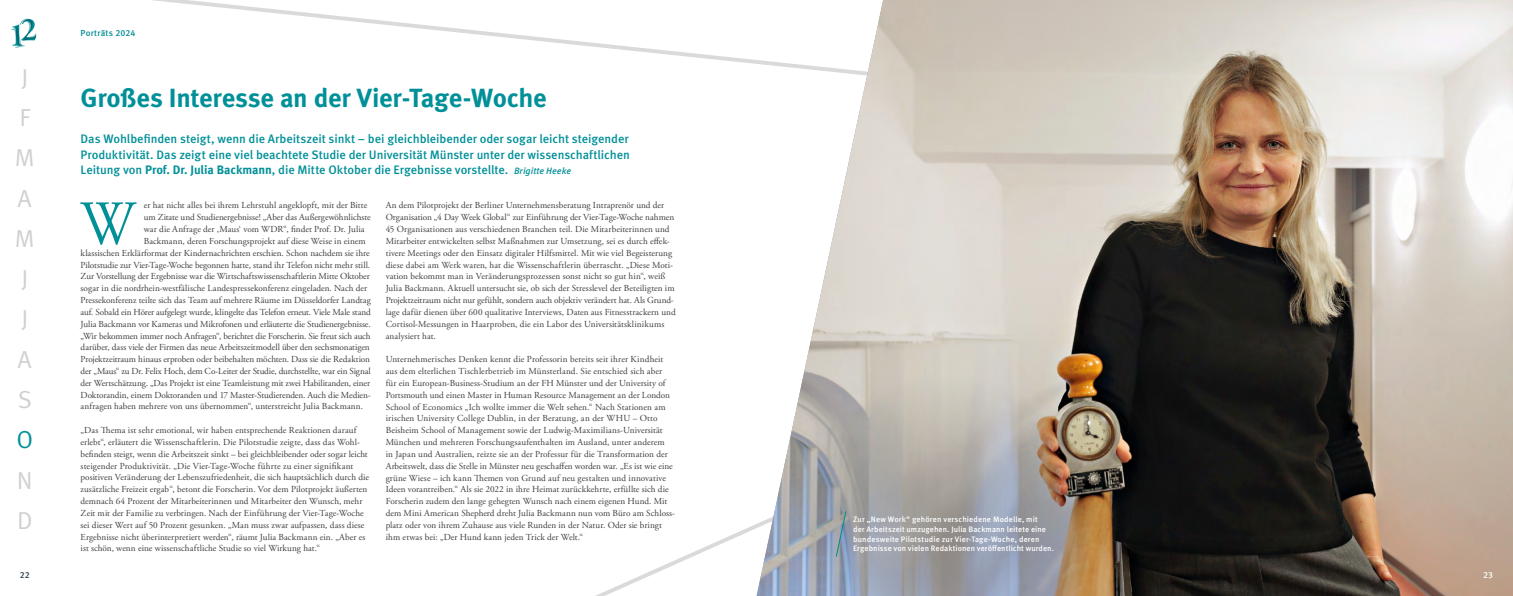
<style>
.page{position:relative;width:1513px;height:596px;background:#fff}
.page>*{position:absolute;margin:0;border:0;box-sizing:border-box;transform-origin:0 0}
.t1{font:62.65px "Adobe Garamond Pro";color:#009098;scale:.9 1}
.t2{font:700 26.25px "Meta OT";letter-spacing:-.01em;color:#009098}
.t3{font:24.5px/40.2px "Meta OT";color:#d0d0d0}
.t4{font:24.5px "Meta OT";color:#009098}
.t5{font:500 12.25px/15.3px "Meta OT";letter-spacing:-.005em;color:#009098;text-align:justify}
.t6{font:9.19px/11.8px "Adobe Garamond Pro";color:#3c3c3b}
.t7{font:500 8.75px "Meta OT";letter-spacing:.02em;color:#008991}
.t8{font:500 8.75px "Meta OT";color:#2e3c4b}
.t9{font:500 8.75px "Meta OT";color:#fff}
.t10{font:500 7.88px/9.6px "Meta OT";letter-spacing:.01em;color:#fff}
.s1{font-weight:700}
.s2{font-style:italic;font-size:9.19px}
</style>
<div class="page">
<svg style="left:152px;top:0;width:605px;height:64px"></svg>
<img style="left:757px;top:0;width:756px;height:595px">
<img style="left:780px;top:355px;width:332px;height:240px">
<svg style="left:11px;top:18px;width:25px;height:30px"></svg>
<svg style="left:835px;top:510px;width:12px;height:47px"></svg>
<h3 class="t3" style="left:15px;top:57px;width:21px">J<br>F<br>M<br>A<br>M<br>J<br>J<br>A<br>S</h3>
<h3 class="t4" style="left:16px;top:425px;width:18px">O</h3>
<h3 class="t3" style="left:17px;top:460px;width:17px">N<br>D</h3>
<p class="t7" style="left:81px;top:28px;width:56px">Porträts 2024</p>
<h2 class="t2" style="left:81px;top:81px;width:468px">Großes Interesse an der Vier-Tage-Woche</h2>
<p class="t5" style="left:81px;top:131px;width:551px">Das Wohlbefinden steigt, wenn die Arbeitszeit sinkt – bei gleichbleibender oder sogar leicht steigender Produktivität. Das zeigt eine viel beachtete Studie der Universität Münster unter der wissenschaftlichen Leitung von <span class="s1">Prof. Dr. Julia Backmann</span>, die Mitte Oktober die Ergebnisse vorstellte. <span class="s2">Brigitte Heeke</span></p>
<h1 class="t1" style="left:81px;top:186px;width:62px">W</h1>
<p class="t6" style="left:144px;top:200px;width:225px">er hat nicht alles bei ihrem Lehrstuhl angeklopft, mit der Bitte</p>
<p class="t6" style="left:144px;top:211px;width:228px">um Zitate und Studienergebnisse! „Aber das Außergewöhnlichste</p>
<p class="t6" style="left:144px;top:223px;width:222px">war die Anfrage der ,Maus‘ vom WDR“, findet Prof. Dr. Julia</p>
<p class="t6" style="left:144px;top:235px;width:223px">Backmann, deren Forschungsprojekt auf diese Weise in einem</p>
<p class="t6" style="left:81px;top:247px;width:291px">klassischen Erklärformat der Kindernachrichten erschien. Schon nachdem sie ihre</p>
<p class="t6" style="left:81px;top:259px;width:291px">Pilotstudie zur Vier-Tage-Woche begonnen hatte, stand ihr Telefon nicht mehr still.</p>
<p class="t6" style="left:81px;top:271px;width:291px">Zur Vorstellung der Ergebnisse war die Wirtschaftswissenschaftlerin Mitte Oktober</p>
<p class="t6" style="left:81px;top:282px;width:288px">sogar in die nordrhein-westfälische Landespressekonferenz eingeladen. Nach der</p>
<p class="t6" style="left:81px;top:294px;width:292px">Pressekonferenz teilte sich das Team auf mehrere Räume im Düsseldorfer Landtag</p>
<p class="t6" style="left:81px;top:306px;width:292px">auf. Sobald ein Hörer aufgelegt wurde, klingelte das Telefon erneut. Viele Male stand</p>
<p class="t6" style="left:81px;top:318px;width:292px">Julia Backmann vor Kameras und Mikrofonen und erläuterte die Studienergebnisse.</p>
<p class="t6" style="left:81px;top:330px;width:291px">„Wir bekommen immer noch Anfragen“, berichtet die Forscherin. Sie freut sich auch</p>
<p class="t6" style="left:81px;top:341px;width:291px">darüber, dass viele der Firmen das neue Arbeitszeitmodell über den sechsmonatigen</p>
<p class="t6" style="left:81px;top:353px;width:291px">Projektzeitraum hinaus erproben oder beibehalten möchten. Dass sie die Redaktion</p>
<p class="t6" style="left:81px;top:365px;width:292px">der „Maus“ zu Dr. Felix Hoch, dem Co-Leiter der Studie, durchstellte, war ein Signal</p>
<p class="t6" style="left:81px;top:377px;width:291px">der Wertschätzung. „Das Projekt ist eine Teamleistung mit zwei Habilitanden, einer</p>
<p class="t6" style="left:81px;top:389px;width:292px">Doktorandin, einem Doktoranden und 17 Master-Studierenden. Auch die Medien-</p>
<p class="t6" style="left:81px;top:400px;width:284px">anfragen haben mehrere von uns übernommen“, unterstreicht Julia Backmann.</p>
<p class="t6" style="left:81px;top:424px;width:290px">„Das Thema ist sehr emotional, wir haben entsprechende Reaktionen darauf erlebt“, erläutert die Wissenschaftlerin. Die Pilotstudie zeigte, dass das Wohl&shy;befinden steigt, wenn die Arbeitszeit sinkt – bei gleichbleibender oder sogar leicht steigender Produktivität. „Die Vier-Tage-Woche führte zu einer signifikant positiven Veränderung der Lebenszufriedenheit, die sich hauptsächlich durch die zusätzliche Freizeit ergab“, betont die Forscherin. Vor dem Pilotprojekt äußerten demnach 64 Prozent der Mitarbeiterinnen und Mitarbeiter den Wunsch, mehr Zeit mit der Familie zu verbringen. Nach der Einführung der Vier-Tage-Woche sei dieser Wert auf 50 Prozent gesunken. „Man muss zwar aufpassen, dass diese Ergebnisse nicht überinterpretiert werden“, räumt Julia Backmann ein. „Aber es ist schön, wenn eine wissenschaftliche Studie so viel Wirkung hat.“</p>
<p class="t6" style="left:386px;top:200px;width:291px">An dem Pilotprojekt der Berliner Unternehmensberatung Intraprenör und der Organisation „4 Day Week Global“ zur Einführung der Vier-Tage-Woche nahmen 45 Organisationen aus verschiedenen Branchen teil. Die Mitarbeiterinnen und Mitarbeiter entwickelten selbst Maßnahmen zur Umsetzung, sei es durch effek&shy;tivere Meetings oder den Einsatz digitaler Hilfsmittel. Mit wie viel Begeisterung diese dabei am Werk waren, hat die Wissenschaftlerin überrascht. „Diese Moti&shy;vation bekommt man in Veränderungsprozessen sonst nicht so gut hin“, weiß Julia Backmann. Aktuell untersucht sie, ob sich der Stresslevel der Beteiligten im Projektzeitraum nicht nur gefühlt, sondern auch objektiv verändert hat. Als Grund&shy;lage dafür dienen über 600 qualitative Interviews, Daten aus Fitnesstrackern und Cortisol-Messungen in Haarproben, die ein Labor des Universitätsklinikums analysiert hat.</p>
<p class="t6" style="left:386px;top:353px;width:291px">Unternehmerisches Denken kennt die Professorin bereits seit ihrer Kindheit aus dem elterlichen Tischlerbetrieb im Münsterland. Sie entschied sich aber für ein European-Business-Studium an der FH Münster und der University of Portsmouth und einen Master in Human Resource Management an der London School of Economics „Ich wollte immer die Welt sehen.“ Nach Stationen am irischen University College Dublin, in der Beratung, an der WHU – Otto Beisheim School of Management sowie der Ludwig-Maximilians-Universität München und mehreren Forschungsaufenthalten im Ausland, unter anderem<br>in Japan und Australien, reizte sie an der Professur für die Transformation der Arbeitswelt, dass die Stelle in Münster neu geschaffen worden war. „Es ist wie eine grüne Wiese – ich kann Themen von Grund auf neu gestalten und innovative Ideen vorantreiben.“ Als sie 2022 in ihre Heimat zurückkehrte, erfüllte sich die Forscherin zudem den lange gehegten Wunsch nach einem eigenen Hund. Mit dem Mini American Shepherd dreht Julia Backmann nun vom Büro am Schloss&shy;platz oder von ihrem Zuhause aus viele Runden in der Natur. Oder sie bringt ihm etwas bei: „Der Hund kann jeden Trick der Welt.“</p>
<p class="t10" style="left:853px;top:514px;width:202px">Zur „New Work“ gehören verschiedene Modelle, mit<br>der Arbeitszeit umzugehen. Julia Backmann leitete eine bundesweite Pilotstudie zur Vier-Tage-Woche, deren Ergebnisse von vielen Redaktionen veröffentlicht wurden.</p>
<p class="t8" style="left:20px;top:568px;width:11px">22</p>
<p class="t9" style="left:1483px;top:568px;width:11px">23</p>
</div>
